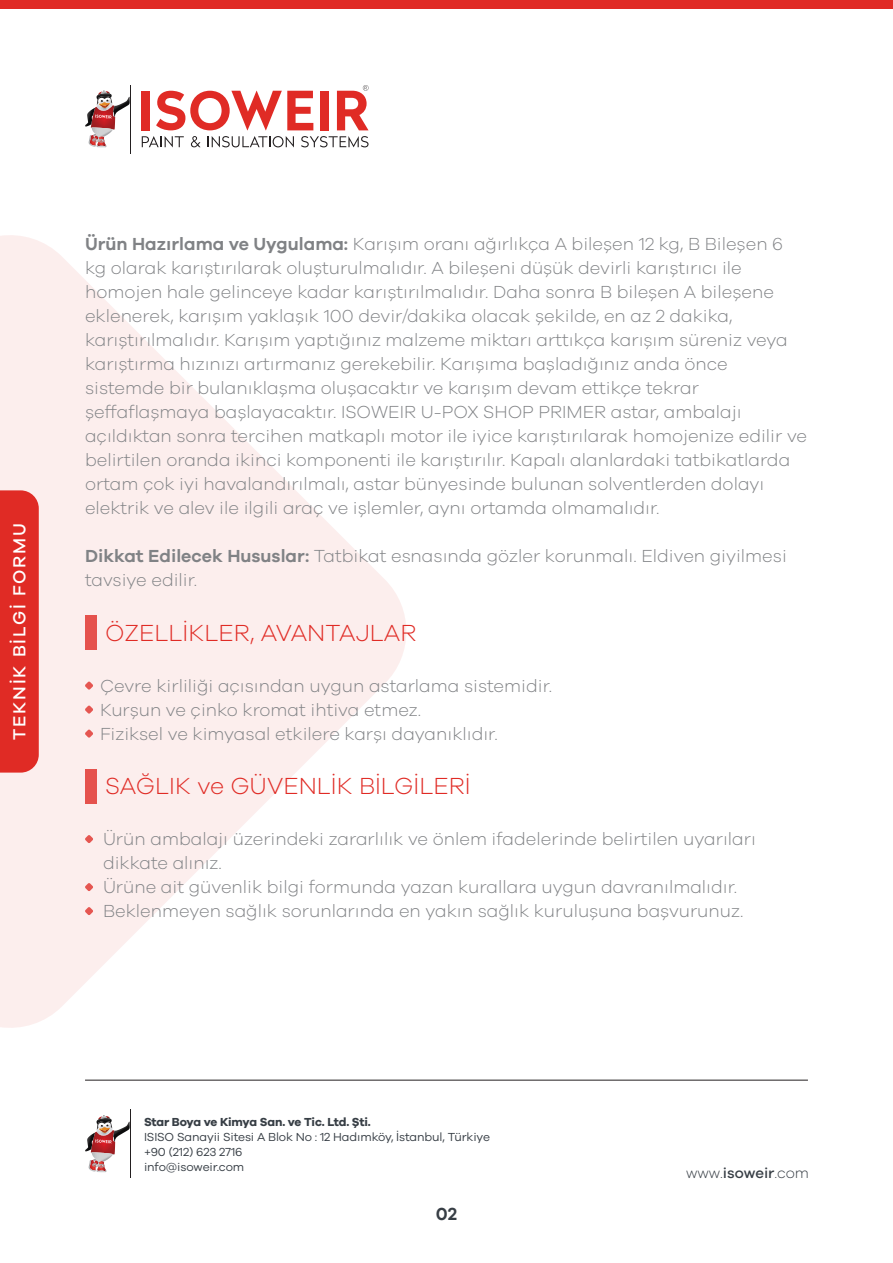
<style>
.page{position:relative;width:893px;height:1263px;background:#fff}
.page>*{position:absolute;margin:0;border:0;box-sizing:border-box;transform-origin:0 0}
.t1{font:300 24px "Galano Grotesque";color:#e02b25}
.t2{font:300 18px/24px "Galano Grotesque";color:#808285}
.t3{font:500 18px "Galano Grotesque";letter-spacing:.1em;color:#fff}
.t4{font:600 18px "Galano Grotesque";color:#373e45}
.t5{font:300 15px "Galano Grotesque";color:#373e45}
.t6{font:12px/15px "Galano Grotesque";letter-spacing:-.01em;color:#373e45}
.t7{font:700 12px "Galano Grotesque";letter-spacing:-.02em;color:#373e45}
.s1{font-weight:600}
.s2{font-weight:500}
</style>
<div class="page">
<svg style="left:0;top:235px;width:406px;height:793px;fill:#fceeed"></svg>
<div style="left:0;top:490px;width:39px;height:283px;background:#e02b25"></div>
<hr style="left:130px;top:85px;width:1px;height:68px;background:#231f20">
<svg style="left:85px;top:91px;width:45px;height:56px"></svg>
<svg style="left:142px;top:136px;width:42px;height:11px"></svg>
<svg style="left:191px;top:136px;width:10px;height:11px"></svg>
<svg style="left:208px;top:136px;width:86px;height:11px"></svg>
<svg style="left:301px;top:136px;width:68px;height:11px"></svg>
<div style="left:142px;top:91px;width:8px;height:39px;background:#e02b25"></div>
<svg style="left:156px;top:91px;width:157px;height:39px"></svg>
<div style="left:320px;top:91px;width:8px;height:39px;background:#e02b25"></div>
<svg style="left:337px;top:85px;width:32px;height:45px"></svg>
<hr style="left:130px;top:1110px;width:1px;height:68px;background:#231f20">
<svg style="left:85px;top:1115px;width:45px;height:57px"></svg>
<hr style="left:85px;top:1080px;width:723px;height:1px;background:#231f20">
<div style="left:0;top:0;width:893px;height:9px;background:#e02b25"></div>
<div style="left:85px;top:616px;width:11px;height:34px;background:#e5524d"></div>
<svg style="left:85px;top:705px;width:8px;height:9px"></svg>
<svg style="left:85px;top:729px;width:8px;height:9px"></svg>
<svg style="left:85px;top:681px;width:8px;height:9px"></svg>
<div style="left:85px;top:769px;width:11px;height:34px;background:#e5524d"></div>
<svg style="left:85px;top:883px;width:8px;height:8px"></svg>
<svg style="left:85px;top:907px;width:8px;height:8px"></svg>
<svg style="left:85px;top:835px;width:8px;height:8px"></svg>
<p class="t3" style="left:9px;top:740px;width:218px;rotate:-90deg">TEKNİK BİLGİ FORMU</p>
<p class="t2" style="left:85px;top:231px;width:723px"><span class="s1">Ürün Hazırlama ve Uygulama:</span> Karışım oranı ağırlıkça A bileşen 12 kg, B Bileşen 6 kg olarak karıştırılarak oluşturulmalıdır. A bileşeni düşük devirli karıştırıcı ile homojen hale gelinceye kadar karıştırılmalıdır. Daha sonra B bileşen A bileşene eklenerek, karışım yaklaşık 100 devir/dakika olacak şekilde, en az 2 dakika, karıştırılmalıdır. Karışım yaptığınız malzeme miktarı arttıkça karışım süreniz veya karıştırma hızınızı artırmanız gerekebilir. Karışıma başladığınız anda önce sistemde bir bulanıklaşma oluşacaktır ve karışım devam ettikçe tekrar şeffaflaşmaya başlayacaktır. ISOWEIR U-POX SHOP PRIMER astar, ambalajı açıldıktan sonra tercihen matkaplı motor ile iyice karıştırılarak homojenize edilir ve belirtilen oranda ikinci komponenti ile karıştırılır. Kapalı alanlardaki tatbikatlarda ortam çok iyi havalandırılmalı, astar bünyesinde bulunan solventlerden dolayı elektrik ve alev ile ilgili araç ve işlemler, aynı ortamda olmamalıdır.</p>
<p class="t2" style="left:85px;top:543px;width:703px"><span class="s1">Dikkat Edilecek Hususlar:</span> Tatbikat esnasında gözler korunmalı. Eldiven giyilmesi tavsiye edilir.</p>
<h1 class="t1" style="left:105px;top:618px;width:313px">ÖZELLİKLER, AVANTAJLAR</h1>
<p class="t2" style="left:100px;top:673px;width:454px">Çevre kirliliği açısından uygun astarlama sistemidir.<br>Kurşun ve çinko kromat ihtiva etmez.<br>Fiziksel ve kimyasal etkilere karşı dayanıklıdır.</p>
<h1 class="t1" style="left:105px;top:772px;width:367px">SAĞLIK ve GÜVENLİK BİLGİLERİ</h1>
<p class="t2" style="left:103px;top:826px;width:654px">Ürün ambalajı üzerindeki zararlılık ve önlem ifadelerinde belirtilen uyarıları dikkate alınız.<br>Ürüne ait güvenlik bilgi formunda yazan kurallara uygun davranılmalıdır.<br>Beklenmeyen sağlık sorunlarında en yakın sağlık kuruluşuna başvurunuz.</p>
<p class="t7" style="left:144px;top:1114px;width:228px">Star Boya ve Kimya San. ve Tic. Ltd. Şti.</p>
<p class="t6" style="left:144px;top:1128px;width:347px">ISISO Sanayii Sitesi A Blok No : 12 Hadımköy, İstanbul, Türkiye +90 (212) 623 2716<br>info@isoweir.com</p>
<p class="t4" style="left:436px;top:1203px;width:23px">02</p>
<p class="t5" style="left:686px;top:1164px;width:124px">www.<span class="s2">isoweir</span>.com</p>
</div>
